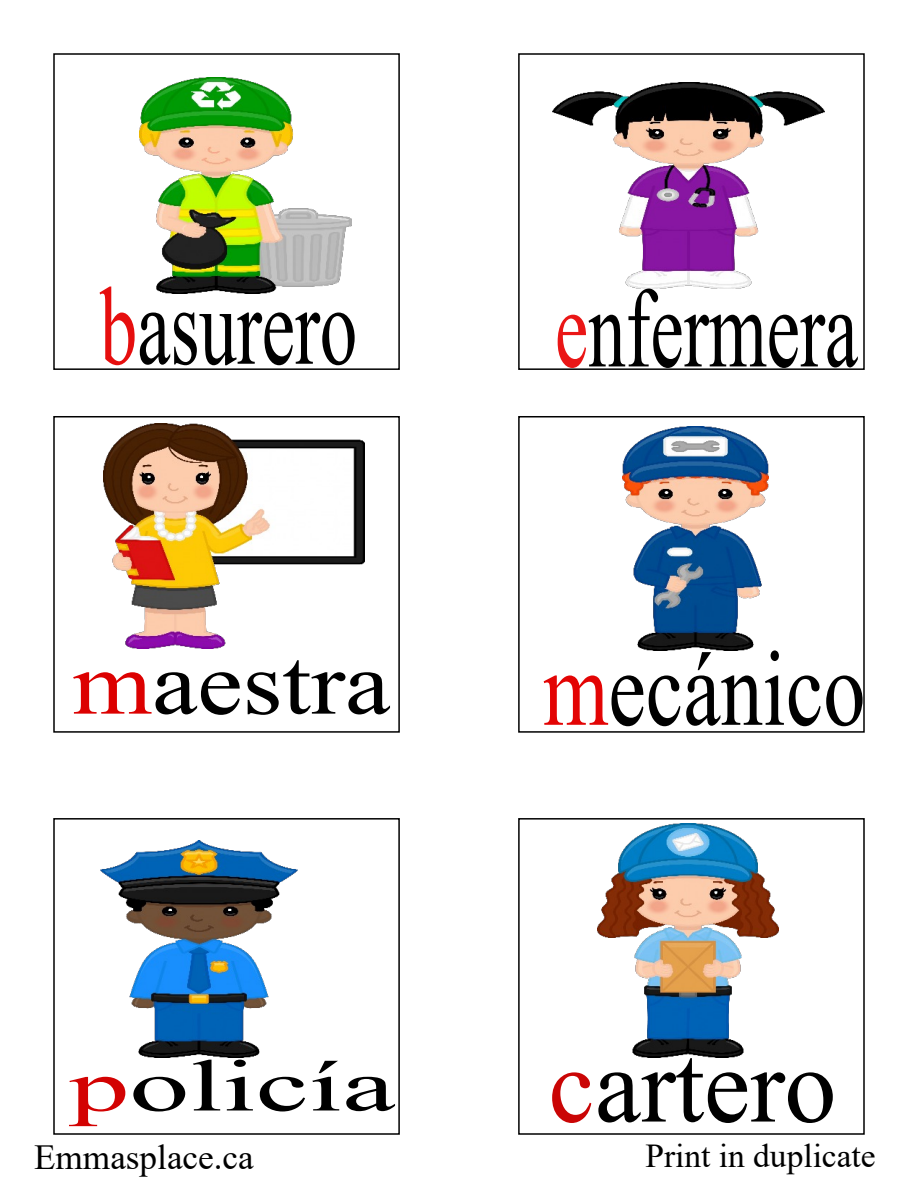
<style>
.page{position:relative;width:918px;height:1188px;background:#fff}
.page>*{position:absolute;margin:0;border:0;box-sizing:border-box;transform-origin:0 0}
.t1{font:112.35px "Times New Roman";color:#000;scale:.67 1}
.t2{font:111.15px "Times New Roman";color:#000;scale:.67 1}
.t3{font:107.1px "Times New Roman";color:#000;scale:.79 1}
.t4{font:106.65px "Times New Roman";color:#000}
.t5{font:89.85px "Times New Roman";color:#000;scale:1.14 1}
.t6{font:73.2px "Times New Roman";color:#000;scale:1.64 1}
.t7{font:35.25px "Times New Roman";color:#000}
.t8{font:33.45px "Times New Roman";color:#000}
.s1{color:#e60e0e}
.s2{color:#ea1616}
.s3{color:#dc0000}
.s4{color:#e30404}
.s5{color:#d30202}
.s6{color:#ca0505}
</style>
<div class="page">
<div style="left:53px;top:53px;width:347px;height:317px;background:#fff;border:2px solid #000"></div>
<div style="left:53px;top:818px;width:347px;height:317px;background:#fff;border:2px solid #000"></div>
<div style="left:53px;top:416px;width:347px;height:317px;background:#fff;border:2px solid #000"></div>
<div style="left:518px;top:818px;width:347px;height:317px;background:#fff;border:2px solid #000"></div>
<div style="left:518px;top:416px;width:347px;height:317px;background:#fff;border:2px solid #000"></div>
<div style="left:518px;top:53px;width:347px;height:317px;background:#fff;border:2px solid #000"></div>
<img style="left:139px;top:77px;width:212px;height:216px">
<img style="left:103px;top:424px;width:262px;height:225px">
<img style="left:100px;top:841px;width:198px;height:216px">
<img style="left:553px;top:83px;width:272px;height:205px">
<img style="left:622px;top:427px;width:146px;height:223px">
<img style="left:598px;top:823px;width:180px;height:235px">
<h2 class="t2" style="left:100px;top:287px;width:386px"><span class="s1">b</span>asurero</h2>
<h1 class="t1" style="left:555px;top:289px;width:454px"><span class="s2">e</span>nfermera</h1>
<h3 class="t5" style="left:72px;top:651px;width:280px"><span class="s3">m</span>aestra</h3>
<h3 class="t3" style="left:543px;top:651px;width:410px"><span class="s4">m</span>ecánico</h3>
<h3 class="t6" style="left:69px;top:1060px;width:200px"><span class="s5">p</span>olicía</h3>
<h3 class="t4" style="left:549px;top:1048px;width:289px"><span class="s6">c</span>artero</h3>
<p class="t7" style="left:34px;top:1145px;width:221px">Emmasplace.ca</p>
<p class="t8" style="left:645px;top:1144px;width:232px">Print in duplicate</p>
</div>
